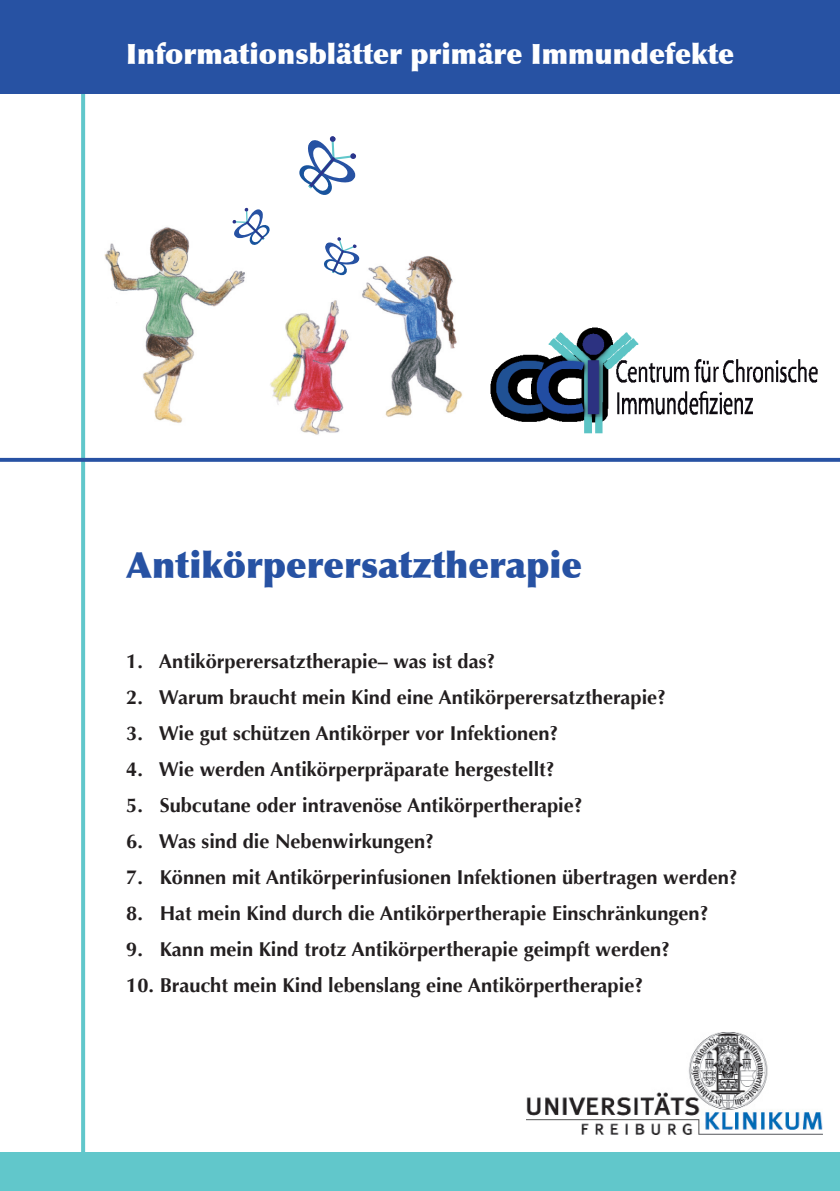
<style>
.page{position:relative;width:840px;height:1191px;background:#fff}
.page>*{position:absolute;margin:0;border:0;box-sizing:border-box;transform-origin:0 0}
.t1{font:900 36px "Optima";color:#2752a3}
.t2{font:900 28px "Optima";color:#fff}
.t3{font:700 20px "Optima";color:#231f20}
</style>
<div class="page">
<div style="left:0;top:1152px;width:839px;height:39px;background:#61c7cb"></div>
<svg style="left:81px;top:94px;width:4px;height:1058px;background:#65c8cc"></svg>
<div style="left:0;top:0;width:839px;height:94px;background:#2752a3"></div>
<img style="left:490px;top:327px;width:328px;height:107px">
<svg style="left:0;top:458px;width:839px;height:4px;background:#3059a6"></svg>
<img style="left:105px;top:227px;width:358px;height:208px">
<svg style="left:232px;top:207px;width:38px;height:39px"></svg>
<img style="left:526px;top:1032px;width:296px;height:103px">
<svg style="left:299px;top:136px;width:57px;height:59px"></svg>
<svg style="left:323px;top:236px;width:36px;height:40px"></svg>
<h2 class="t2" style="left:126px;top:37px;width:609px">Informationsblätter primäre Immundefekte</h2>
<h1 class="t1" style="left:126px;top:543px;width:457px">Antikörperersatztherapie</h1>
<p class="t3" style="left:126px;top:650px;width:370px">1. Antikörperersatztherapie– was ist das?</p>
<p class="t3" style="left:126px;top:686px;width:541px">2. Warum braucht mein Kind eine Antikörperersatztherapie?</p>
<p class="t3" style="left:126px;top:722px;width:433px">3. Wie gut schützen Antikörper vor Infektionen?</p>
<p class="t3" style="left:126px;top:758px;width:430px">4. Wie werden Antikörperpräparate hergestellt?</p>
<p class="t3" style="left:126px;top:794px;width:457px">5. Subcutane oder intravenöse Antikörpertherapie?</p>
<p class="t3" style="left:126px;top:830px;width:309px">6. Was sind die Nebenwirkungen?</p>
<p class="t3" style="left:126px;top:866px;width:612px">7. Können mit Antikörperinfusionen Infektionen übertragen werden?</p>
<p class="t3" style="left:126px;top:902px;width:583px">8. Hat mein Kind durch die Antikörpertherapie Einschränkungen?</p>
<p class="t3" style="left:126px;top:938px;width:545px">9. Kann mein Kind trotz Antikörpertherapie geimpft werden?</p>
<p class="t3" style="left:126px;top:974px;width:518px">10. Braucht mein Kind lebenslang eine Antikörpertherapie?</p>
</div>
